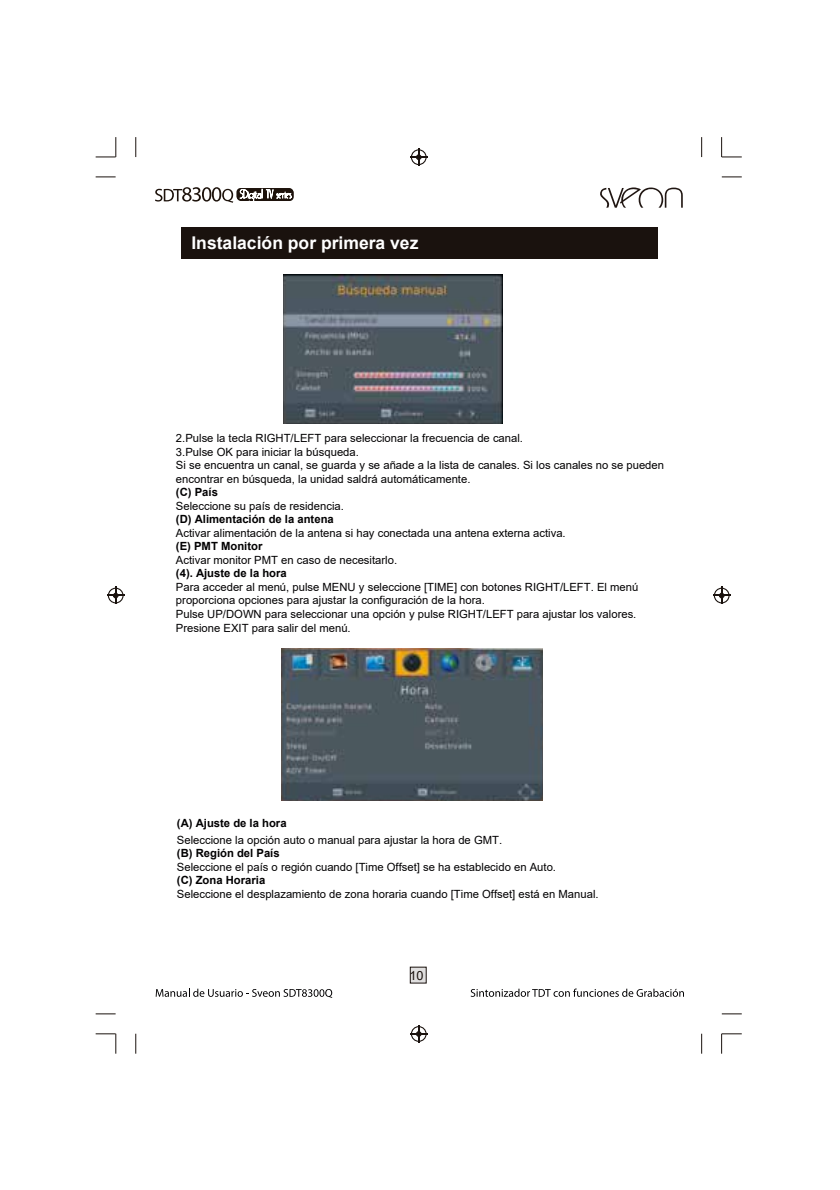
<style>
.page{position:relative;width:840px;height:1190px;background:#fff}
.page>*{position:absolute;margin:0;border:0;box-sizing:border-box;transform-origin:0 0}
.t1{font:700 17.6px "Arial";color:#fff}
.t2{font:12.6px "Arial";color:#1a120e}
.t3{font:11.2px/13.6px "Arial";color:#020102}
.t4{font:700 11.2px "Arial";color:#020102}
</style>
<div class="page">
<svg style="left:236px;top:188px;width:57px;height:12px"></svg>
<svg style="left:240px;top:189px;width:52px;height:12px"></svg>
<svg style="left:155px;top:187px;width:78px;height:16px"></svg>
<svg style="left:600px;top:187px;width:83px;height:21px"></svg>
<svg style="left:156px;top:989px;width:176px;height:9px"></svg>
<svg style="left:471px;top:989px;width:213px;height:8px"></svg>
<svg style="left:701px;top:1034px;width:1px;height:20px"></svg>
<svg style="left:722px;top:1014px;width:20px;height:1px"></svg>
<svg style="left:721px;top:1033px;width:21px;height:21px"></svg>
<svg style="left:701px;top:137px;width:1px;height:20px"></svg>
<svg style="left:722px;top:177px;width:20px;height:1px"></svg>
<svg style="left:721px;top:137px;width:21px;height:21px"></svg>
<svg style="left:135px;top:1034px;width:1px;height:20px"></svg>
<svg style="left:96px;top:1014px;width:20px;height:1px"></svg>
<svg style="left:96px;top:1033px;width:20px;height:21px"></svg>
<svg style="left:135px;top:137px;width:1px;height:20px"></svg>
<svg style="left:96px;top:177px;width:20px;height:1px"></svg>
<svg style="left:96px;top:137px;width:20px;height:21px"></svg>
<svg style="left:410px;top:148px;width:18px;height:18px"></svg>
<svg style="left:410px;top:1025px;width:18px;height:18px"></svg>
<svg style="left:107px;top:586px;width:18px;height:18px"></svg>
<svg style="left:713px;top:586px;width:18px;height:18px"></svg>
<div style="left:181px;top:227px;width:477px;height:31px;background:#1a120e"></div>
<div style="left:410px;top:967px;width:16px;height:16px;background:#e0dfdf"></div>
<div style="left:410px;top:967px;width:16px;height:16px;border:1px solid #1a120e"></div>
<img style="left:284px;top:275px;width:219px;height:148px">
<img style="left:281px;top:648px;width:262px;height:153px">
<h1 class="t1" style="left:191px;top:230px;width:229px">Instalación por primera vez</h1>
<p class="t3" style="left:176px;top:431px;width:490px">2.Pulse la tecla RIGHT/LEFT para seleccionar la frecuencia de canal.<br>3.Pulse OK para iniciar la búsqueda.<br>Si se encuentra un canal, se guarda y se añade a la lista de canales. Si los canales no se pueden encontrar en búsqueda, la unidad saldrá automáticamente.</p>
<p class="t4" style="left:176px;top:484px;width:43px">(C) País</p>
<p class="t3" style="left:176px;top:499px;width:169px">Seleccione su país de residencia.</p>
<p class="t4" style="left:176px;top:511px;width:159px">(D) Alimentación de la antena</p>
<p class="t3" style="left:176px;top:526px;width:391px">Activar alimentación de la antena si hay conectada una antena externa activa.</p>
<p class="t4" style="left:176px;top:539px;width:88px">(E) PMT Monitor</p>
<p class="t3" style="left:176px;top:553px;width:223px">Activar monitor PMT en caso de necesitarlo.</p>
<p class="t4" style="left:176px;top:566px;width:112px">(4). Ajuste de la hora</p>
<p class="t3" style="left:176px;top:580px;width:464px">Para acceder al menú, pulse MENU y seleccione [TIME] con botones RIGHT/LEFT. El menú proporciona opciones para ajustar la configuración de la hora.<br>Pulse UP/DOWN para seleccionar una opción y pulse RIGHT/LEFT para ajustar los valores.<br>Presione EXIT para salir del menú.</p>
<p class="t4" style="left:177px;top:815px;width:111px">(A) Ajuste de la hora</p>
<p class="t3" style="left:177px;top:833px;width:327px">Seleccione la opción auto o manual para ajustar la hora de GMT.</p>
<p class="t4" style="left:177px;top:845px;width:104px">(B) Región del País</p>
<p class="t3" style="left:177px;top:860px;width:381px">Seleccione el país o región cuando [Time Offset] se ha establecido en Auto.</p>
<p class="t4" style="left:177px;top:872px;width:90px">(C) Zona Horaria</p>
<p class="t3" style="left:177px;top:887px;width:423px">Seleccione el desplazamiento de zona horaria cuando [Time Offset] está en Manual.</p>
<p class="t2" style="left:409px;top:967px;width:16px">10</p>
</div>
